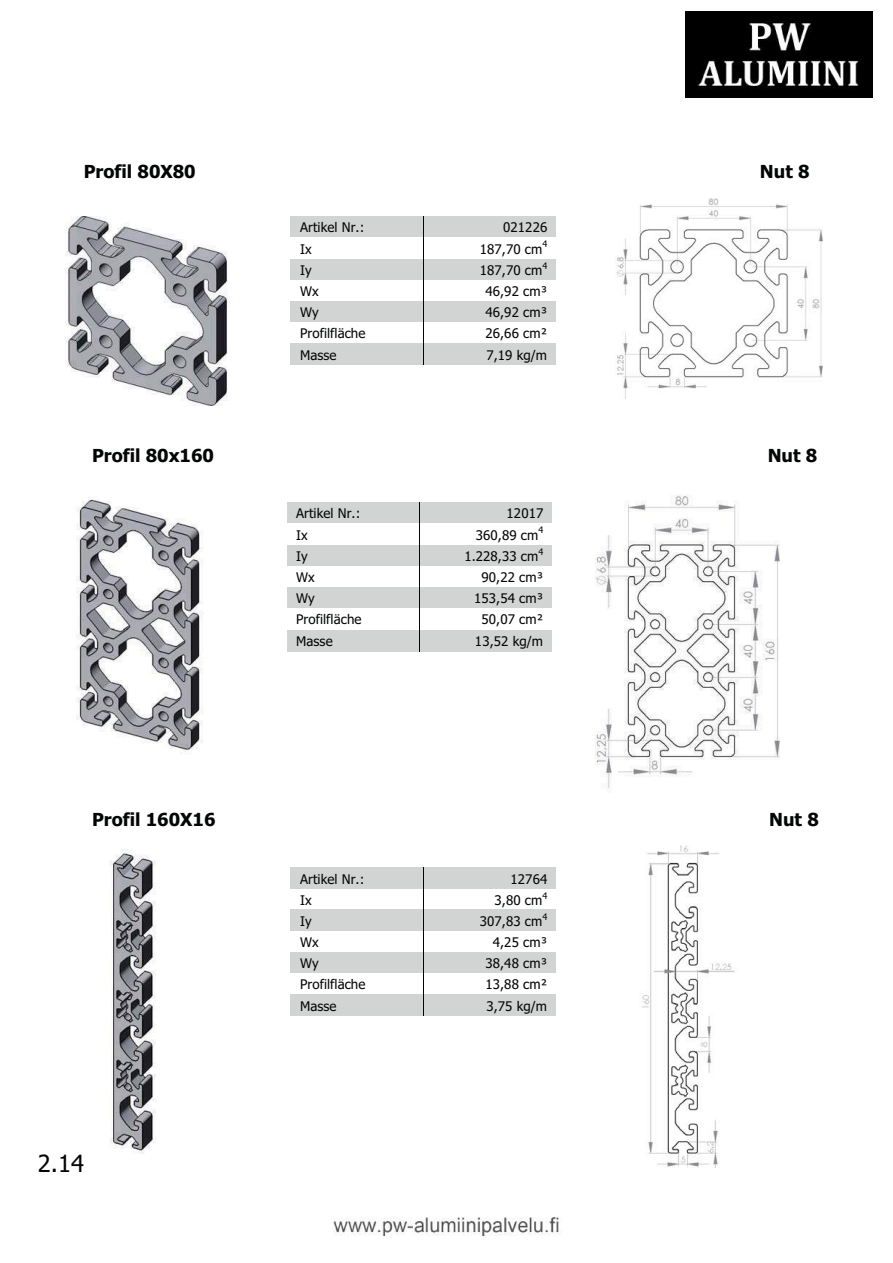
<style>
.page{position:relative;width:893px;height:1263px;background:#fff}
.page>*{position:absolute;margin:0;border:0;box-sizing:border-box;transform-origin:0 0}
.t1{font:23.7px "Tahoma";color:#040505}
.t2{font:700 18px "Tahoma";color:#040505}
.t3{font:13.35px "Tahoma";letter-spacing:.005em;color:#040505}
.t4{font:9px "Tahoma";color:#040505}
</style>
<div class="page">
<img style="left:110px;top:849px;width:46px;height:304px">
<img style="left:642px;top:845px;width:93px;height:322px">
<img style="left:77px;top:497px;width:126px;height:256px">
<img style="left:595px;top:495px;width:185px;height:294px">
<img style="left:616px;top:198px;width:207px;height:202px">
<img style="left:65px;top:217px;width:163px;height:188px">
<div style="left:291px;top:868px;width:132px;height:21px;background:#d2d3d3"></div>
<div style="left:424px;top:868px;width:131px;height:21px;background:#d2d3d3"></div>
<div style="left:291px;top:910px;width:132px;height:21px;background:#d2d3d3"></div>
<div style="left:424px;top:910px;width:131px;height:21px;background:#d2d3d3"></div>
<div style="left:291px;top:952px;width:132px;height:21px;background:#d2d3d3"></div>
<div style="left:424px;top:952px;width:131px;height:21px;background:#d2d3d3"></div>
<div style="left:291px;top:995px;width:132px;height:21px;background:#d2d3d3"></div>
<div style="left:424px;top:995px;width:131px;height:21px;background:#d2d3d3"></div>
<svg style="left:423px;top:868px;width:1px;height:148px"></svg>
<div style="left:287px;top:503px;width:132px;height:21px;background:#d2d3d3"></div>
<div style="left:420px;top:503px;width:131px;height:21px;background:#d2d3d3"></div>
<div style="left:287px;top:545px;width:132px;height:21px;background:#d2d3d3"></div>
<div style="left:420px;top:545px;width:131px;height:21px;background:#d2d3d3"></div>
<div style="left:287px;top:587px;width:132px;height:22px;background:#d2d3d3"></div>
<div style="left:420px;top:587px;width:131px;height:22px;background:#d2d3d3"></div>
<div style="left:287px;top:630px;width:132px;height:21px;background:#d2d3d3"></div>
<div style="left:420px;top:630px;width:131px;height:21px;background:#d2d3d3"></div>
<svg style="left:419px;top:503px;width:1px;height:148px"></svg>
<div style="left:291px;top:217px;width:132px;height:21px;background:#d2d3d3"></div>
<div style="left:424px;top:217px;width:131px;height:21px;background:#d2d3d3"></div>
<div style="left:291px;top:259px;width:132px;height:21px;background:#d2d3d3"></div>
<div style="left:424px;top:259px;width:131px;height:21px;background:#d2d3d3"></div>
<div style="left:291px;top:301px;width:132px;height:22px;background:#d2d3d3"></div>
<div style="left:424px;top:301px;width:131px;height:22px;background:#d2d3d3"></div>
<div style="left:291px;top:344px;width:132px;height:21px;background:#d2d3d3"></div>
<div style="left:424px;top:344px;width:131px;height:21px;background:#d2d3d3"></div>
<svg style="left:423px;top:217px;width:1px;height:148px"></svg>
<img style="left:685px;top:12px;width:187px;height:86px">
<img style="left:333px;top:1217px;width:226px;height:19px">
<h2 class="t2" style="left:84px;top:164px;width:113px">Profil 80X80</h2>
<h2 class="t2" style="left:760px;top:164px;width:51px">Nut 8</h2>
<p class="t3" style="left:300px;top:222px;width:66px">Artikel Nr.:</p>
<p class="t3" style="left:503px;top:222px;width:46px">021226</p>
<p class="t3" style="left:300px;top:243px;width:13px">Ix</p>
<p class="t3" style="left:480px;top:243px;width:64px">187,70 cm</p>
<p class="t4" style="left:542px;top:241px;width:6px">4</p>
<p class="t3" style="left:300px;top:265px;width:13px">Iy</p>
<p class="t3" style="left:480px;top:265px;width:64px">187,70 cm</p>
<p class="t4" style="left:542px;top:262px;width:6px">4</p>
<p class="t3" style="left:300px;top:286px;width:20px">Wx</p>
<p class="t3" style="left:485px;top:286px;width:63px">46,92 cm³</p>
<p class="t3" style="left:300px;top:307px;width:20px">Wy</p>
<p class="t3" style="left:485px;top:307px;width:63px">46,92 cm³</p>
<p class="t3" style="left:300px;top:328px;width:67px">Profilfläche</p>
<p class="t3" style="left:485px;top:328px;width:63px">26,66 cm²</p>
<p class="t3" style="left:300px;top:350px;width:38px">Masse</p>
<p class="t3" style="left:486px;top:350px;width:62px">7,19 kg/m</p>
<h2 class="t2" style="left:92px;top:448px;width:123px">Profil 80x160</h2>
<h2 class="t2" style="left:767px;top:448px;width:51px">Nut 8</h2>
<p class="t3" style="left:296px;top:508px;width:66px">Artikel Nr.:</p>
<p class="t3" style="left:506px;top:508px;width:38px">12017</p>
<p class="t3" style="left:296px;top:529px;width:13px">Ix</p>
<p class="t3" style="left:476px;top:529px;width:64px">360,89 cm</p>
<p class="t4" style="left:538px;top:527px;width:6px">4</p>
<p class="t3" style="left:296px;top:551px;width:13px">Iy</p>
<p class="t3" style="left:464px;top:551px;width:75px">1.228,33 cm</p>
<p class="t4" style="left:538px;top:548px;width:6px">4</p>
<p class="t3" style="left:296px;top:572px;width:20px">Wx</p>
<p class="t3" style="left:481px;top:572px;width:63px">90,22 cm³</p>
<p class="t3" style="left:296px;top:593px;width:20px">Wy</p>
<p class="t3" style="left:474px;top:593px;width:71px">153,54 cm³</p>
<p class="t3" style="left:296px;top:614px;width:67px">Profilfläche</p>
<p class="t3" style="left:481px;top:614px;width:63px">50,07 cm²</p>
<p class="t3" style="left:296px;top:636px;width:38px">Masse</p>
<p class="t3" style="left:475px;top:636px;width:70px">13,52 kg/m</p>
<h2 class="t2" style="left:92px;top:812px;width:125px">Profil 160X16</h2>
<h2 class="t2" style="left:769px;top:812px;width:51px">Nut 8</h2>
<h1 class="t1" style="left:38px;top:1154px;width:48px">2.14</h1>
<p class="t3" style="left:300px;top:873px;width:66px">Artikel Nr.:</p>
<p class="t3" style="left:510px;top:873px;width:38px">12764</p>
<p class="t3" style="left:300px;top:895px;width:13px">Ix</p>
<p class="t3" style="left:494px;top:895px;width:49px">3,80 cm</p>
<p class="t4" style="left:542px;top:892px;width:6px">4</p>
<p class="t3" style="left:300px;top:915px;width:13px">Iy</p>
<p class="t3" style="left:480px;top:915px;width:64px">307,83 cm</p>
<p class="t4" style="left:542px;top:913px;width:6px">4</p>
<p class="t3" style="left:300px;top:937px;width:20px">Wx</p>
<p class="t3" style="left:493px;top:937px;width:56px">4,25 cm³</p>
<p class="t3" style="left:300px;top:958px;width:20px">Wy</p>
<p class="t3" style="left:485px;top:958px;width:63px">38,48 cm³</p>
<p class="t3" style="left:300px;top:979px;width:67px">Profilfläche</p>
<p class="t3" style="left:485px;top:979px;width:63px">13,88 cm²</p>
<p class="t3" style="left:300px;top:1000px;width:38px">Masse</p>
<p class="t3" style="left:486px;top:1000px;width:62px">3,75 kg/m</p>
</div>
